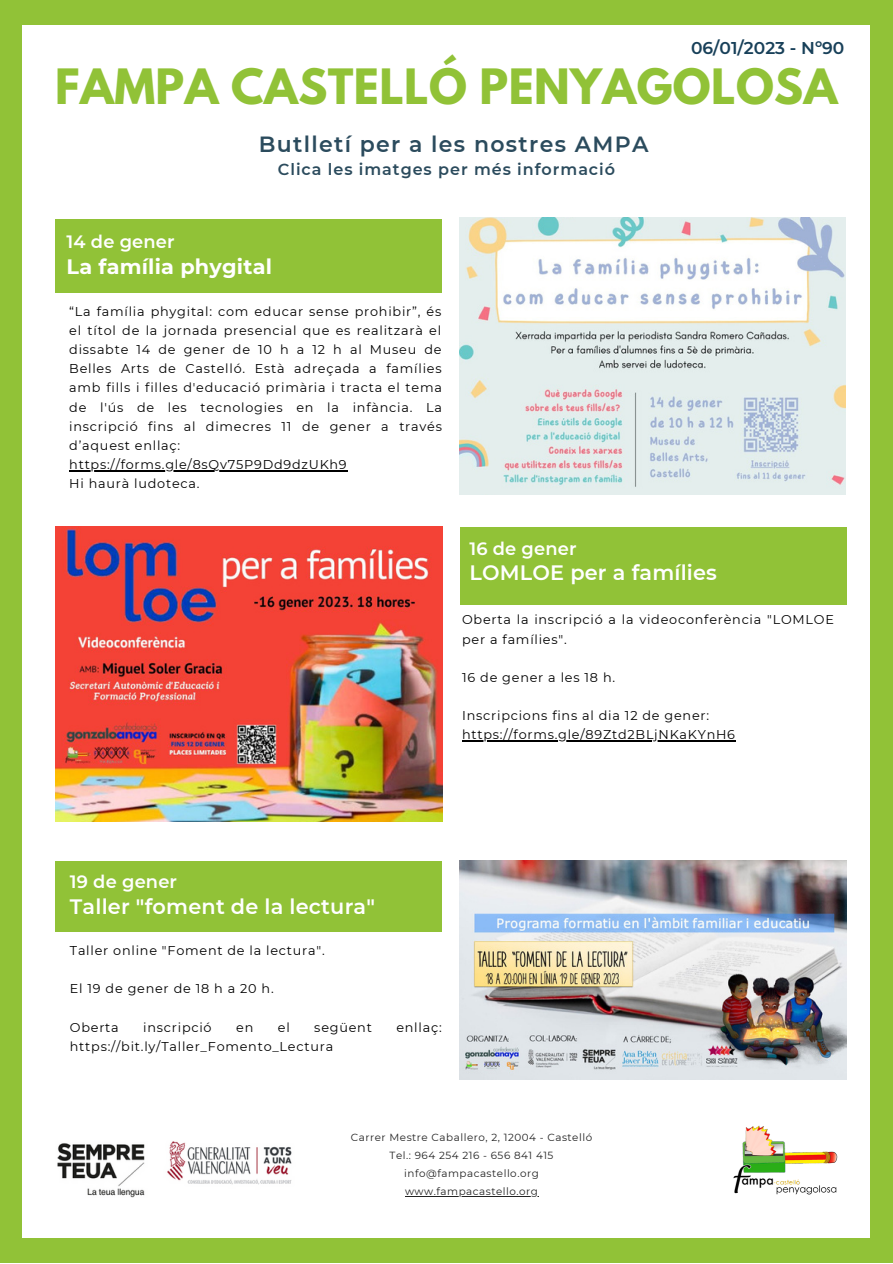
<style>
.page{position:relative;width:893px;height:1264px;background:#fff}
.page>*{position:absolute;margin:0;border:0;box-sizing:border-box;transform-origin:0 0}
.t1{font:700 43.2px "League Spartan";letter-spacing:.01em;color:#91c237}
.t2{font:600 22.05px "Montserrat";letter-spacing:.06em;color:#2b4b5d}
.t3{font:600 20.85px "Montserrat";letter-spacing:.01em;color:#fff}
.t4{font:700 20.85px "Montserrat";letter-spacing:.01em;color:#fff}
.t5{font:600 17.85px "Montserrat";letter-spacing:.01em;color:#fff}
.t6{font:600 17.1px "Montserrat";color:#184059}
.t7{font:600 15.9px "Montserrat";letter-spacing:.06em;color:#2b4b5d}
.t8{font:12.75px/19.2px "Montserrat";letter-spacing:.06em;color:#000}
.t9{font:10.35px/18.1px "Montserrat";letter-spacing:.05em;color:#222;text-align:center}
</style>
<div class="page">
<div style="left:0;top:0;width:892px;height:1262px;background:#91c237"></div>
<div style="left:22px;top:25px;width:847px;height:1212px;background:#fff"></div>
<img style="left:57px;top:1141px;width:235px;height:55px">
<img style="left:733px;top:1125px;width:105px;height:70px">
<div style="left:55px;top:860px;width:386px;height:71px;background:#91c237"></div>
<img style="left:55px;top:527px;width:387px;height:294px">
<div style="left:460px;top:527px;width:386px;height:77px;background:#91c237"></div>
<div style="left:55px;top:219px;width:386px;height:73px;background:#91c237"></div>
<img style="left:460px;top:218px;width:385px;height:276px">
<img style="left:460px;top:860px;width:386px;height:219px">
<hr style="left:405px;top:1195px;width:133px;height:1px;background:#222">
<hr style="left:69px;top:470px;width:278px;height:1px;background:#000">
<hr style="left:462px;top:740px;width:273px;height:1px;background:#000">
<h3 class="t6" style="left:691px;top:37px;width:155px">06/01/2023 - Nº90</h3>
<h1 class="t1" style="left:55px;top:65px;width:783px">FAMPA CASTELLÓ PENYAGOLOSA</h1>
<h2 class="t2" style="left:259px;top:130px;width:391px">Butlletí per a les nostres AMPA</h2>
<p class="t7" style="left:278px;top:160px;width:338px">Clica les imatges per més informació</p>
<h3 class="t5" style="left:67px;top:231px;width:110px">14 de gener</h3>
<h3 class="t4" style="left:67px;top:254px;width:207px">La família phygital</h3>
<p class="t8" style="left:69px;top:301px;width:374px">“La família phygital: com educar sense prohibir”, és el títol de la jornada presencial que es realitzarà el dissabte 14 de gener de 10 h a 12 h al Museu de Belles Arts de Castelló. Està adreçada a famílies amb fills i filles d'educació primària i tracta el tema de l'ús de les tecnologies en la infància. La inscripció fins al dimecres 11 de gener a través d’aquest enllaç: https://forms.gle/8sQv75P9Dd9dzUKh9<br>Hi haurà ludoteca.</p>
<h3 class="t5" style="left:469px;top:537px;width:109px">16 de gener</h3>
<h3 class="t3" style="left:469px;top:560px;width:249px">LOMLOE per a famílies</h3>
<p class="t8" style="left:462px;top:610px;width:373px">Oberta la inscripció a la videoconferència "LOMLOE per a famílies".</p>
<p class="t8" style="left:462px;top:667px;width:154px">16 de gener a les 18 h.</p>
<p class="t8" style="left:462px;top:706px;width:274px">Inscripcions fins al dia 12 de gener: https://forms.gle/89Ztd2BLjNKaKYnH6</p>
<h3 class="t5" style="left:70px;top:871px;width:109px">19 de gener</h3>
<h3 class="t3" style="left:70px;top:894px;width:306px">Taller "foment de la lectura"</h3>
<p class="t8" style="left:70px;top:940px;width:256px">Taller online "Foment de la lectura".</p>
<p class="t8" style="left:70px;top:979px;width:205px">El 19 de gener de 18 h a 20 h.</p>
<p class="t8" style="left:70px;top:1017px;width:50px">Oberta</p>
<p class="t8" style="left:143px;top:1017px;width:70px">inscripció</p>
<p class="t8" style="left:236px;top:1017px;width:19px">en</p>
<p class="t8" style="left:278px;top:1017px;width:13px">el</p>
<p class="t8" style="left:314px;top:1017px;width:59px">següent</p>
<p class="t8" style="left:396px;top:1017px;width:47px">enllaç:</p>
<p class="t8" style="left:70px;top:1036px;width:265px">https://bit.ly/Taller_Fomento_Lectura</p>
<p class="t9" style="left:351px;top:1127px;width:243px">Carrer Mestre Caballero, 2, 12004 - Castelló<br>Tel.: 964 254 216 - 656 841 415 info@fampacastello.org www.fampacastello.org</p>
</div>
